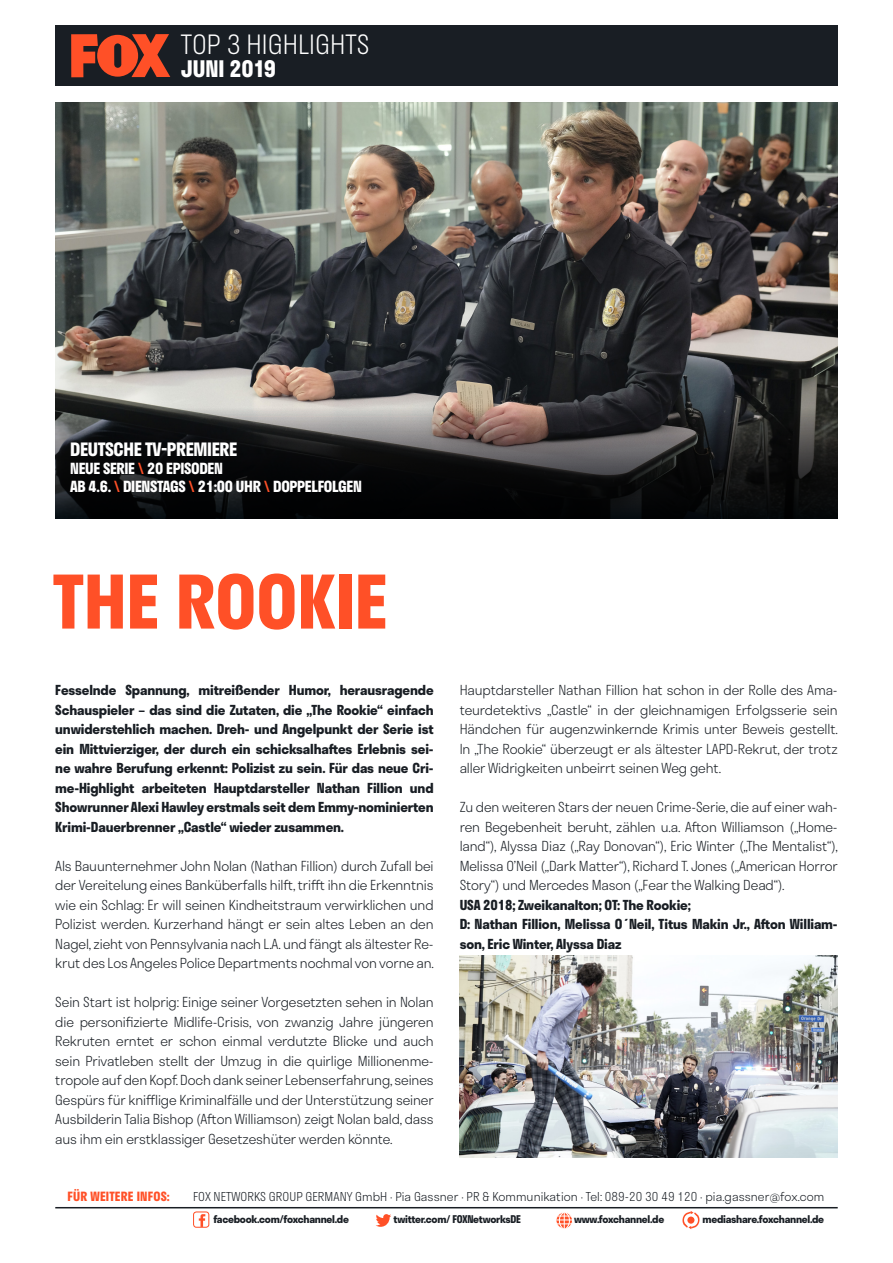
<style>
.page{position:relative;width:893px;height:1263px;background:#fff}
.page>*{position:absolute;margin:0;border:0;box-sizing:border-box;transform-origin:0 0}
.Titel_gross_orange{font:700 72px "Stratos";color:#ff5027}
.Datum{font:300 25.95px "Stratos";color:#fff}
.Datum-2{font:700 22.2px "Stratos";letter-spacing:-.01em;color:#fff}
.Info_Störer{font:700 18px "Stratos";letter-spacing:-.02em;color:#fff}
.Info_Störer-2{font:700 15px "Stratos";letter-spacing:-.02em;color:#fff}
.Einleitung{font:300 13.5px/19.5px "Stratos";letter-spacing:-.01em;color:#191e24;text-align:justify}
.Einleitung-2{font:700 13.5px/19.5px "Stratos";letter-spacing:-.01em;color:#191e24;text-align:justify}
.t1{font:700 12.45px "Stratos";letter-spacing:.015em;color:#ff5027}
.t2{font:300 12px "Stratos";letter-spacing:.005em;color:#191e24}
.t3{font:700 10.5px "Stratos";letter-spacing:-.025em;color:#191e24}
.s1{color:#ff5027}
</style>
<div class="page">
<hr style="left:55px;top:1207px;width:783px;height:1px;background:#191e24">
<div style="left:193px;top:1211px;width:16px;height:17px;border:1px solid #ff5027;border-radius:3px"></div>
<svg style="left:199px;top:1214px;width:6px;height:13px"></svg>
<svg style="left:376px;top:1214px;width:15px;height:13px"></svg>
<svg style="left:682px;top:1211px;width:18px;height:18px"></svg>
<div style="left:687px;top:1216px;width:7px;height:8px;background:#ff5027;border-radius:50%"></div>
<div style="left:555px;top:1212px;width:18px;height:17px;border:1px solid #fff;border-radius:50%"></div>
<svg style="left:556px;top:1212px;width:17px;height:17px"></svg>
<img style="left:55px;top:102px;width:783px;height:305px">
<svg style="left:55px;top:407px;width:783px;height:111px;background:#272626"></svg>
<img style="left:460px;top:956px;width:378px;height:202px">
<div style="left:55px;top:26px;width:783px;height:60px;background:#191e24"></div>
<svg style="left:71px;top:34px;width:99px;height:43px;background:#ba4126"></svg>
<p class="Datum" style="left:181px;top:23px;width:190px">TOP 3 HIGHLIGHTS</p>
<p class="Datum-2" style="left:181px;top:51px;width:97px">JUNI 2019</p>
<p class="Info_Störer" style="left:70px;top:435px;width:169px">DEUTSCHE TV-PREMIERE</p>
<p class="Info_Störer-2" style="left:70px;top:456px;width:154px">NEUE SERIE <span class="s1">\</span> 20 EPISODEN</p>
<p class="Info_Störer-2" style="left:70px;top:474px;width:293px">AB 4.6. <span class="s1">\</span> DIENSTAGS <span class="s1">\</span> 21:00 UHR <span class="s1">\</span> DOPPELFOLGEN</p>
<p class="Titel_gross_orange" style="left:53px;top:544px;width:336px">THE ROOKIE</p>
<p class="Einleitung-2" style="left:55px;top:680px;width:380px">Fesselnde Spannung, mitreißender Humor, herausragende Schauspieler – das sind die Zutaten, die „The Rookie“ einfach unwiderstehlich machen. Dreh- und Angelpunkt der Serie ist ein Mittvierziger, der durch ein schicksalhaftes Erlebnis sei&shy;ne wahre Berufung erkennt: Polizist zu sein. Für das neue Cri&shy;me-Highlight arbeiteten Hauptdarsteller Nathan Fillion und Showrunner Alexi Hawley erstmals seit dem Emmy-nominierten Krimi-Dauerbrenner „Castle“ wieder zusammen.</p>
<p class="Einleitung" style="left:55px;top:856px;width:380px">Als Bauunternehmer John Nolan (Nathan Fillion) durch Zufall bei der Vereitelung eines Banküberfalls hilft, trifft ihn die Erkenntnis wie ein Schlag: Er will seinen Kindheitstraum verwirklichen und Polizist werden. Kurzerhand hängt er sein altes Leben an den Nagel, zieht von Pennsylvania nach L.A. und fängt als ältester Re&shy;krut des Los Angeles Police Departments nochmal von vorne an.</p>
<p class="Einleitung" style="left:55px;top:992px;width:380px">Sein Start ist holprig: Einige seiner Vorgesetzten sehen in Nolan die personifizierte Midlife-Crisis, von zwanzig Jahre jüngeren Rekruten erntet er schon einmal verdutzte Blicke und auch sein Privatleben stellt der Umzug in die quirlige Millionenme&shy;tropole auf den Kopf. Doch dank seiner Lebenserfahrung, seines Gespürs für knifflige Kriminalfälle und der Unterstützung seiner Ausbilderin Talia Bishop (Afton Williamson) zeigt Nolan bald, dass aus ihm ein erstklassiger Gesetzeshüter werden könnte.</p>
<p class="Einleitung" style="left:460px;top:680px;width:380px">Hauptdarsteller Nathan Fillion hat schon in der Rolle des Ama&shy;teurdetektivs „Castle“ in der gleichnamigen Erfolgsserie sein Händchen für augenzwinkernde Krimis unter Beweis gestellt.<br>In „The Rookie“ überzeugt er als ältester LAPD-Rekrut, der trotz aller Widrigkeiten unbeirrt seinen Weg geht.</p>
<p class="Einleitung" style="left:460px;top:797px;width:380px">Zu den weiteren Stars der neuen Crime-Serie, die auf einer wah&shy;ren Begebenheit beruht, zählen u.a. Afton Williamson („Home&shy;land“), Alyssa Diaz („Ray Donovan“), Eric Winter („The Mentalist“), Melissa O’Neil („Dark Matter“), Richard T. Jones („American Horror Story“) und Mercedes Mason („Fear the Walking Dead“).</p>
<p class="Einleitung-2" style="left:460px;top:895px;width:233px">USA 2018; Zweikanalton; OT: The Rookie;</p>
<p class="Einleitung-2" style="left:460px;top:914px;width:379px">D: Nathan Fillion, Melissa O´Neil, Titus Makin Jr., Afton William&shy;son, Eric Winter, Alyssa Diaz</p>
<p class="t1" style="left:68px;top:1186px;width:104px">FÜR WEITERE INFOS:</p>
<p class="t2" style="left:193px;top:1186px;width:633px">FOX NETWORKS GROUP GERMANY GmbH · Pia Gassner · PR &amp; Kommunikation · Tel: 089-20 30 49 120 · pia.gassner@fox.com</p>
<p class="t3" style="left:213px;top:1211px;width:137px">facebook.com/foxchannel.de</p>
<p class="t3" style="left:394px;top:1211px;width:129px">twitter.com/ FOXNetworksDE</p>
<p class="t3" style="left:574px;top:1211px;width:92px">www.foxchannel.de</p>
<p class="t3" style="left:702px;top:1211px;width:123px">mediashare.foxchannel.de</p>
</div>
